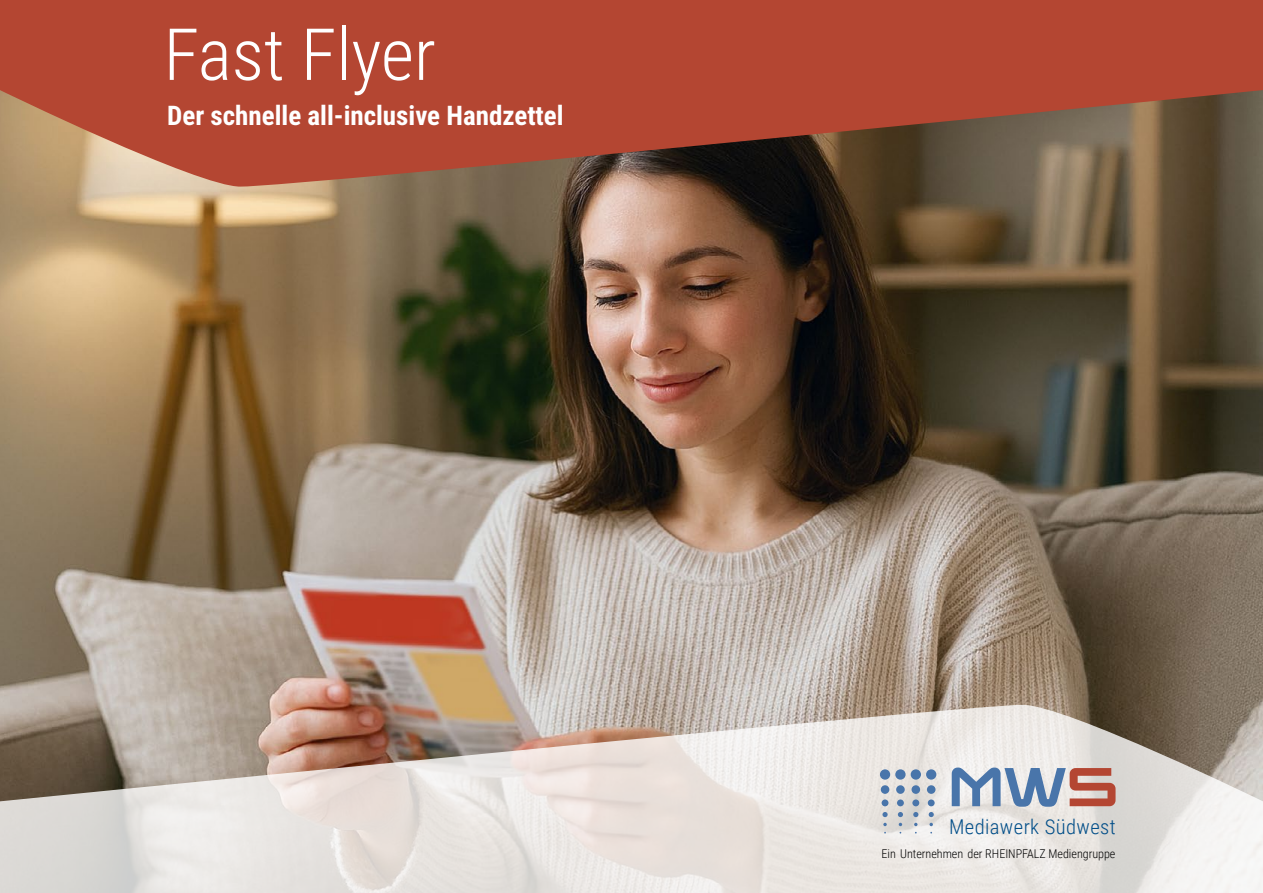
<style>
.page{position:relative;width:1263px;height:893px;background:#fff}
.page>*{position:absolute;margin:0;border:0;box-sizing:border-box;transform-origin:0 0}
.t1{font:300 72px "Roboto Condensed";color:#fff}
.t2{font:700 27px "Roboto Condensed";color:#fff}
.t3{font:300 20.4px "Roboto Condensed";letter-spacing:.02em;color:#004d88}
.t4{font:300 12.15px "Roboto Condensed";color:#000}
</style>
<div class="page">
<img style="left:0;top:187px;width:1262px;height:518px">
<svg style="left:0;top:0;width:1263px;height:187px;background:#a44d38"></svg>
<svg style="left:0;top:705px;width:1263px;height:188px;background:#d6cec7"></svg>
<div style="left:880px;top:769px;width:10px;height:11px;background:#4975aa;border-radius:50%"></div>
<div style="left:881px;top:785px;width:8px;height:9px;background:#4975aa;border-radius:50%"></div>
<div style="left:882px;top:799px;width:6px;height:7px;background:#4975aa;border-radius:50%"></div>
<svg style="left:882px;top:812px;width:6px;height:5px"></svg>
<svg style="left:883px;top:823px;width:4px;height:3px"></svg>
<div style="left:895px;top:769px;width:10px;height:11px;background:#4975aa;border-radius:50%"></div>
<div style="left:896px;top:785px;width:9px;height:9px;background:#4975aa;border-radius:50%"></div>
<div style="left:897px;top:799px;width:7px;height:7px;background:#4975aa;border-radius:50%"></div>
<svg style="left:898px;top:812px;width:5px;height:5px"></svg>
<div style="left:926px;top:769px;width:10px;height:11px;background:#4975aa;border-radius:50%"></div>
<div style="left:927px;top:785px;width:8px;height:9px;background:#4975aa;border-radius:50%"></div>
<div style="left:928px;top:799px;width:7px;height:7px;background:#4975aa;border-radius:50%"></div>
<svg style="left:929px;top:812px;width:5px;height:5px"></svg>
<svg style="left:929px;top:823px;width:4px;height:3px"></svg>
<div style="left:911px;top:769px;width:10px;height:11px;background:#4975aa;border-radius:50%"></div>
<div style="left:911px;top:785px;width:9px;height:9px;background:#4975aa;border-radius:50%"></div>
<div style="left:912px;top:799px;width:7px;height:7px;background:#4975aa;border-radius:50%"></div>
<svg style="left:913px;top:812px;width:5px;height:5px"></svg>
<svg style="left:952px;top:767px;width:163px;height:40px;background:#a8a4b1"></svg>
<h1 class="t1" style="left:164px;top:4px;width:274px">Fast Flyer</h1>
<h2 class="t2" style="left:167px;top:96px;width:398px">Der schnelle all-inclusive Handzettel</h2>
<h3 class="t3" style="left:949px;top:812px;width:168px">Mediawerk Südwest</h3>
<p class="t4" style="left:881px;top:845px;width:235px">Ein Unternehmen der RHEINPFALZ Mediengruppe</p>
</div>
